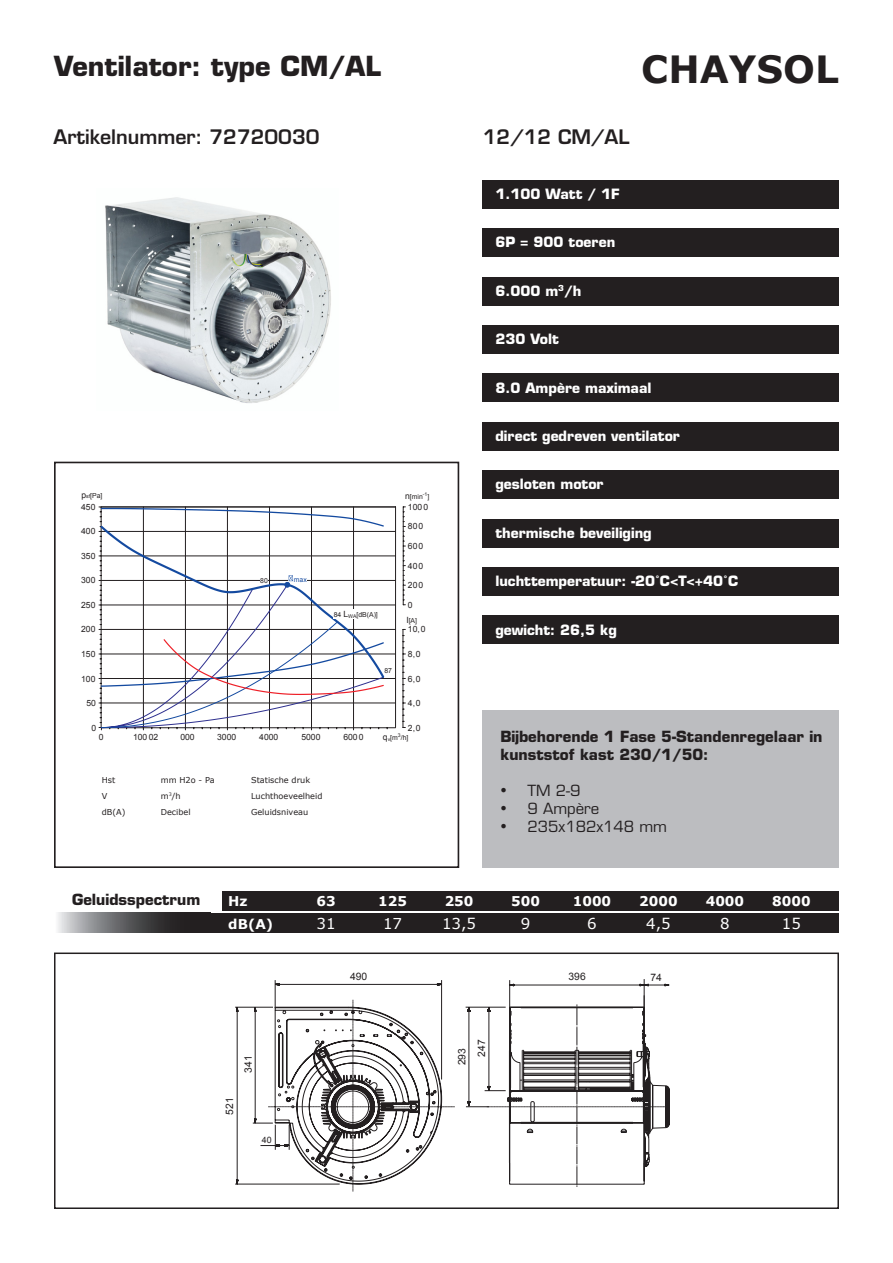
<style>
.page{position:relative;width:893px;height:1263px;background:#fff}
.page>*{position:absolute;margin:0;border:0;box-sizing:border-box;transform-origin:0 0}
.t1{font:700 37.5px "Verdana";color:#231f20}
.t2{font:700 27px "Eurostile";color:#231f20}
.t3{font:600 19.5px "Eurostile";color:#231f20}
.t4{font:700 15px/18px "Eurostile";color:#231f20}
.t5{font:15px "Eurostile";color:#231f20}
.t6{font:15px "Verdana";color:#fff}
.t7{font:700 13.95px "Eurostile";color:#fff}
.t8{font:700 13.5px/22.5px "Verdana";color:#fff}
.t9{font:10.35px "Arial";color:#231f20}
.t10{font:8.85px "Arial";color:#231f20}
.t11{font:8.55px "Arial";color:#231f20}
.t12{font:8.1px/16.4px "Verdana";color:#231f20}
.t13{font:6.9px "Arial";color:#231f20}
.t14{font:6.9px "Arial";color:#144aa0}
.s1{font-size:8.55px}
.s2{font-family:"Times New Roman";font-size:18px}
</style>
<div class="page">
<div style="left:222px;top:892px;width:617px;height:19px;background:#231f20"></div>
<div style="left:207px;top:913px;width:632px;height:19px;background:#231f20"></div>
<svg style="left:58px;top:913px;width:149px;height:19px;background:#626163"></svg>
<div style="left:54px;top:952px;width:785px;height:257px;border:2px solid #231f20"></div>
<div style="left:54px;top:462px;width:405px;height:406px;border:2px solid #231f20"></div>
<div style="left:483px;top:710px;width:356px;height:158px;background:#bcbdc0"></div>
<img style="left:105px;top:197px;width:226px;height:206px">
<div style="left:483px;top:422px;width:356px;height:29px;background:#231f20"></div>
<div style="left:483px;top:519px;width:356px;height:29px;background:#231f20"></div>
<div style="left:483px;top:470px;width:356px;height:29px;background:#231f20"></div>
<div style="left:483px;top:567px;width:356px;height:29px;background:#231f20"></div>
<div style="left:483px;top:325px;width:356px;height:29px;background:#231f20"></div>
<div style="left:483px;top:180px;width:356px;height:29px;background:#231f20"></div>
<div style="left:483px;top:228px;width:356px;height:29px;background:#231f20"></div>
<div style="left:483px;top:277px;width:356px;height:29px;background:#231f20"></div>
<div style="left:483px;top:374px;width:356px;height:28px;background:#231f20"></div>
<div style="left:483px;top:615px;width:356px;height:29px;background:#231f20"></div>
<svg style="left:235px;top:1006px;width:32px;height:179px"></svg>
<svg style="left:274px;top:979px;width:396px;height:213px"></svg>
<svg style="left:267px;top:999px;width:403px;height:186px"></svg>
<svg style="left:465px;top:1006px;width:205px;height:179px"></svg>
<svg style="left:252px;top:1006px;width:394px;height:127px"></svg>
<hr style="left:101px;top:727px;width:295px;height:1px;background:#231f20">
<hr style="left:101px;top:703px;width:295px;height:1px;background:#231f20">
<hr style="left:101px;top:678px;width:295px;height:1px;background:#231f20">
<hr style="left:101px;top:654px;width:295px;height:1px;background:#231f20">
<hr style="left:101px;top:629px;width:295px;height:1px;background:#231f20">
<hr style="left:101px;top:605px;width:295px;height:1px;background:#231f20">
<hr style="left:101px;top:580px;width:295px;height:1px;background:#231f20">
<hr style="left:101px;top:556px;width:295px;height:1px;background:#231f20">
<hr style="left:101px;top:531px;width:295px;height:1px;background:#231f20">
<hr style="left:101px;top:507px;width:295px;height:1px;background:#231f20">
<hr style="left:395px;top:507px;width:1px;height:220px;background:#231f20">
<hr style="left:101px;top:506px;width:295px;height:1px;background:#231f20">
<hr style="left:403px;top:629px;width:1px;height:98px;background:#231f20">
<svg style="left:403px;top:709px;width:2px;height:19px"></svg>
<svg style="left:403px;top:660px;width:2px;height:43px"></svg>
<svg style="left:403px;top:629px;width:2px;height:25px"></svg>
<svg style="left:403px;top:506px;width:2px;height:99px"></svg>
<svg style="left:99px;top:506px;width:289px;height:224px"></svg>
<h2 class="t2" style="left:54px;top:49px;width:329px">Ventilator: type CM/AL</h2>
<h1 class="t1" style="left:641px;top:45px;width:199px">CHAYSOL</h1>
<p class="t3" style="left:54px;top:125px;width:267px">Artikelnummer: 72720030</p>
<p class="t3" style="left:483px;top:125px;width:148px">12/12 CM/AL</p>
<p class="t7" style="left:495px;top:185px;width:126px">1.100 Watt / 1F</p>
<p class="t7" style="left:495px;top:234px;width:121px">6P = 900 toeren</p>
<p class="t7" style="left:495px;top:282px;width:88px">6.000 m<sup>3</sup>/h</p>
<p class="t7" style="left:495px;top:330px;width:65px">230 Volt</p>
<p class="t7" style="left:495px;top:379px;width:158px">8.0 Ampère maximaal</p>
<p class="t13" style="left:81px;top:490px;width:23px"><span class="s1">p</span><sub>sf</sub>[Pa]</p>
<p class="t13" style="left:405px;top:492px;width:26px"><span class="s1">n</span>[min<sup>-1</sup>]</p>
<p class="t11" style="left:81px;top:501px;width:16px">450</p>
<p class="t11" style="left:408px;top:501px;width:22px">100 0</p>
<p class="t11" style="left:81px;top:526px;width:16px">400</p>
<p class="t11" style="left:408px;top:521px;width:17px">800</p>
<p class="t11" style="left:408px;top:540px;width:17px">600</p>
<p class="t11" style="left:81px;top:550px;width:16px">350</p>
<p class="t11" style="left:408px;top:560px;width:17px">400</p>
<p class="t11" style="left:81px;top:575px;width:16px">300</p>
<p class="t13" style="left:260px;top:576px;width:9px">80</p>
<p class="t14" style="left:294px;top:575px;width:15px">max</p>
<p class="t11" style="left:408px;top:580px;width:17px">200</p>
<p class="t11" style="left:81px;top:599px;width:16px">250</p>
<p class="t11" style="left:408px;top:599px;width:6px">0</p>
<p class="t13" style="left:334px;top:610px;width:46px">84 <span class="s1">L</span><sub>WA</sub>[dB(A)]</p>
<p class="t13" style="left:406px;top:616px;width:12px"><span class="s1">I</span>[A]</p>
<p class="t11" style="left:81px;top:624px;width:16px">200</p>
<p class="t11" style="left:408px;top:624px;width:19px">10,0</p>
<p class="t11" style="left:81px;top:648px;width:16px">150</p>
<p class="t11" style="left:408px;top:648px;width:14px">8,0</p>
<p class="t13" style="left:384px;top:666px;width:9px">87</p>
<p class="t11" style="left:81px;top:673px;width:16px">100</p>
<p class="t11" style="left:408px;top:673px;width:14px">6,0</p>
<p class="t11" style="left:86px;top:697px;width:11px">50</p>
<p class="t11" style="left:408px;top:697px;width:14px">4,0</p>
<p class="t11" style="left:92px;top:722px;width:6px">0</p>
<p class="t11" style="left:408px;top:722px;width:14px">2,0</p>
<p class="t11" style="left:99px;top:732px;width:6px">0</p>
<p class="t11" style="left:133px;top:732px;width:27px">100 02</p>
<p class="t11" style="left:180px;top:732px;width:16px">000</p>
<p class="t11" style="left:217px;top:732px;width:21px">3000</p>
<p class="t11" style="left:259px;top:732px;width:21px">4000</p>
<p class="t11" style="left:301px;top:732px;width:21px">5000</p>
<p class="t11" style="left:343px;top:732px;width:22px">600 0</p>
<p class="t13" style="left:383px;top:733px;width:27px"><span class="s1">q</span><sub>v</sub>[m<sup>3</sup>/h]</p>
<p class="t12" style="left:102px;top:772px;width:25px">Hst<br>V dB(A)</p>
<p class="t12" style="left:161px;top:772px;width:56px">mm H2o - Pa m<sup>3</sup>/h<br>Decibel</p>
<p class="t12" style="left:251px;top:772px;width:73px">Statische druk<br>Luchthoeveelheid<br>Geluidsniveau</p>
<p class="t7" style="left:495px;top:427px;width:186px">direct gedreven ventilator</p>
<p class="t7" style="left:495px;top:476px;width:110px">gesloten motor</p>
<p class="t7" style="left:495px;top:524px;width:158px">thermische beveiliging</p>
<p class="t7" style="left:495px;top:572px;width:244px">luchttemperatuur: -20˚C&lt;T&lt;+40˚C</p>
<p class="t7" style="left:495px;top:621px;width:123px">gewicht: 26,5 kg</p>
<p class="t4" style="left:500px;top:727px;width:323px">Bijbehorende 1 Fase 5-Standenregelaar in kunststof kast 230/1/50:</p>
<p class="t5" style="left:500px;top:781px;width:81px"><span class="s2">•</span> TM 2-9</p>
<p class="t5" style="left:500px;top:799px;width:100px"><span class="s2">•</span> 9 Ampère</p>
<p class="t5" style="left:500px;top:817px;width:168px"><span class="s2">•</span> 235x182x148 mm</p>
<p class="t4" style="left:72px;top:890px;width:130px">Geluidsspectrum</p>
<p class="t8" style="left:228px;top:890px;width:46px">Hz dB(A)</p>
<p class="t8" style="left:706px;top:890px;width:40px">4000</p>
<p class="t8" style="left:317px;top:890px;width:21px">63</p>
<p class="t6" style="left:317px;top:913px;width:21px">31</p>
<p class="t8" style="left:445px;top:890px;width:30px">250</p>
<p class="t6" style="left:442px;top:913px;width:36px">13,5</p>
<p class="t8" style="left:511px;top:890px;width:30px">500</p>
<p class="t6" style="left:521px;top:913px;width:11px">9</p>
<p class="t8" style="left:573px;top:890px;width:40px">1000</p>
<p class="t6" style="left:587px;top:913px;width:11px">6</p>
<p class="t8" style="left:639px;top:890px;width:40px">2000</p>
<p class="t6" style="left:646px;top:913px;width:26px">4,5</p>
<p class="t8" style="left:378px;top:890px;width:30px">125</p>
<p class="t6" style="left:383px;top:913px;width:21px">17</p>
<p class="t6" style="left:720px;top:913px;width:11px">8</p>
<p class="t9" style="left:223px;top:1115px;width:19px;rotate:-90deg">521</p>
<p class="t9" style="left:241px;top:1073px;width:19px;rotate:-90deg">341</p>
<p class="t10" style="left:262px;top:1134px;width:11px">40</p>
<p class="t9" style="left:350px;top:969px;width:19px">490</p>
<p class="t9" style="left:455px;top:1065px;width:19px;rotate:-90deg">293</p>
<p class="t9" style="left:475px;top:1057px;width:19px;rotate:-90deg">247</p>
<p class="t9" style="left:569px;top:970px;width:19px">396</p>
<p class="t9" style="left:651px;top:970px;width:13px">74</p>
<p class="t8" style="left:772px;top:890px;width:40px">8000</p>
<p class="t6" style="left:782px;top:913px;width:21px">15</p>
</div>
